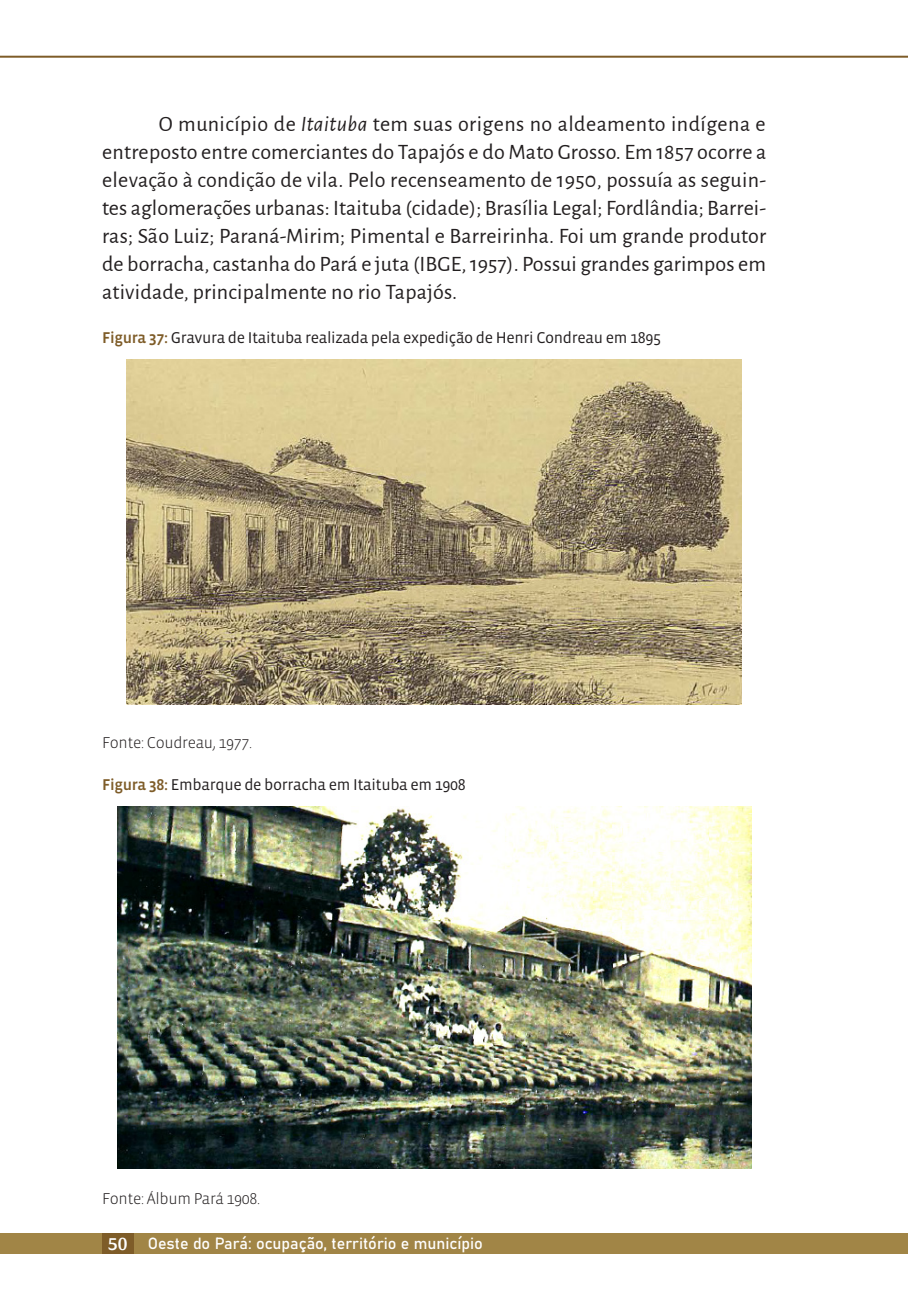
<style>
.page{position:relative;width:908px;height:1304px;background:#fff}
.page>*{position:absolute;margin:0;border:0;box-sizing:border-box;transform-origin:0 0}
.t1{font:22px/28px "Alegreya Sans";letter-spacing:.01em;color:#231f20;text-align:justify}
.t2{font:16px "Vista Sans OT";letter-spacing:-.02em;color:#231f20}
.t3{font:16px "Bahnschrift";color:#fff}
.t4{font:300 16px "Vista Sans OT";letter-spacing:-.02em;color:#231f20}
.s1{font-style:italic}
.s2{font-weight:500;color:#7e5c28}
.s3{font-family:"Sansita";font-size:18px}
</style>
<div class="page">
<div style="left:0;top:1233px;width:907px;height:21px;background:#a18546"></div>
<div style="left:102px;top:1233px;width:32px;height:21px;background:#7e5c28"></div>
<hr style="left:0;top:56px;width:907px;height:2px;background:#7e5c28">
<img style="left:126px;top:359px;width:615px;height:345px">
<img style="left:117px;top:806px;width:633px;height:362px">
<p class="t1" style="left:102px;top:109px;width:665px;text-indent:57px">O município de <span class="s1">Itaituba</span> tem suas origens no aldeamento indígena e entreposto entre comerciantes do Tapajós e do Mato Grosso. Em 1857 ocorre a elevação à condição de vila. Pelo recenseamento de 1950, possuía as seguin&shy;tes aglomerações urbanas: Itaituba (cidade); Brasília Legal; Fordlândia; Barrei&shy;ras; São Luiz; Paraná-Mirim; Pimental e Barreirinha. Foi um grande produtor de borracha, castanha do Pará e juta (IBGE, 1957). Possui grandes garimpos em atividade, principalmente no rio Tapajós.</p>
<p class="t2" style="left:102px;top:329px;width:560px"><span class="s2">Figura 37:</span> Gravura de Itaituba realizada pela expedição de Henri Condreau em 1895</p>
<p class="t4" style="left:102px;top:735px;width:152px">Fonte: Coudreau, 1977.</p>
<p class="t2" style="left:102px;top:777px;width:365px"><span class="s2">Figura 38:</span> Embarque de borracha em Itaituba em 1908</p>
<p class="t4" style="left:102px;top:1191px;width:160px">Fonte: Álbum Pará 1908.</p>
<p class="t3" style="left:108px;top:1231px;width:376px"><span class="s3">50</span> Oeste do Pará: ocupação, território e município</p>
</div>
